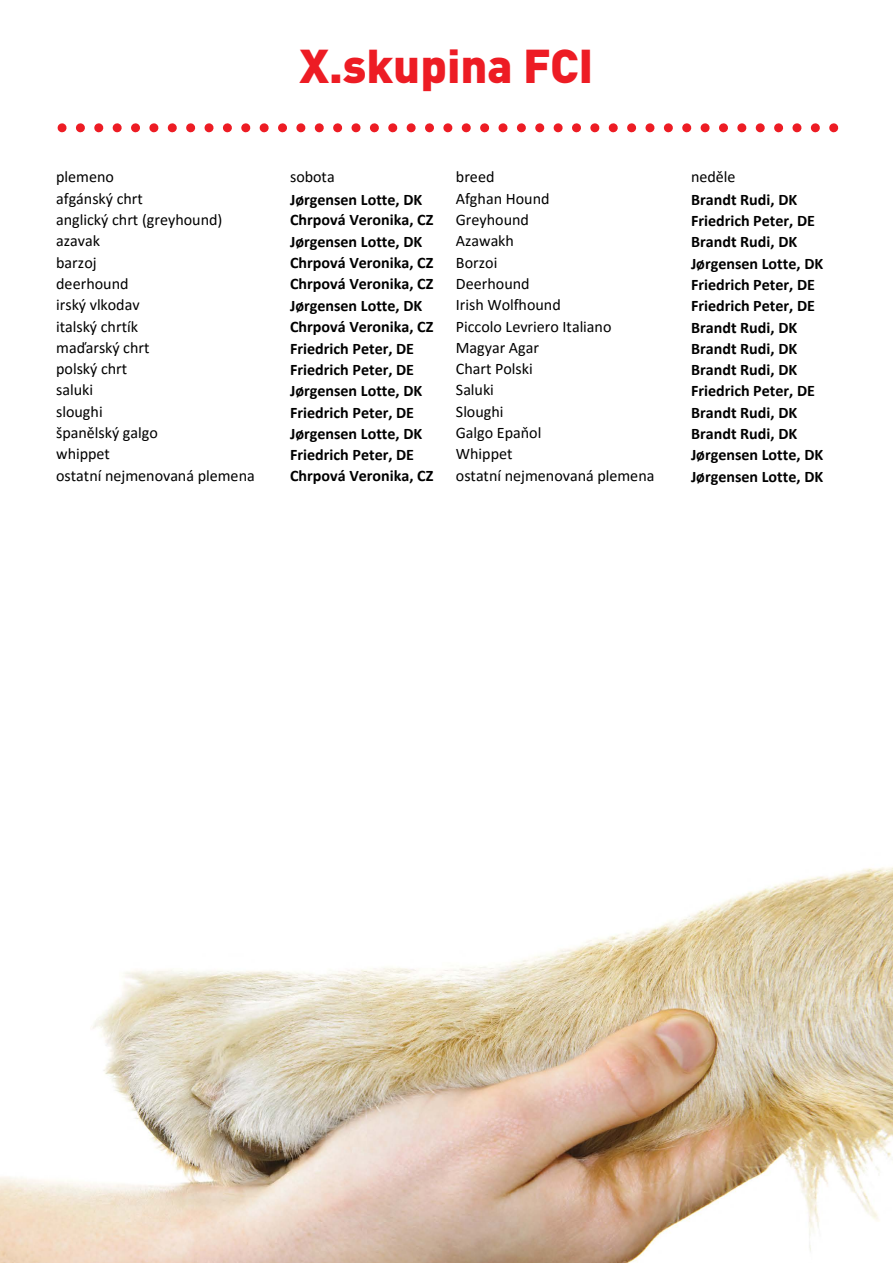
<style>
.page{position:relative;width:893px;height:1263px;background:#fff}
.page>*{position:absolute;margin:0;border:0;box-sizing:border-box;transform-origin:0 0}
.t1{font:900 46.8px "DIN Pro";color:#ed1c24}
.t2{font:700 16.05px "Calibri";color:#000}
.t3{font:16.05px "Calibri";color:#000}
</style>
<div class="page">
<img style="left:0;top:867px;width:893px;height:396px">
<svg style="left:80px;top:123px;width:740px;height:9px"></svg>
<h1 class="t1" style="left:299px;top:34px;width:295px">X.skupina FCI</h1>
<p class="t3" style="left:56px;top:166px;width:59px">plemeno</p>
<p class="t3" style="left:290px;top:166px;width:46px">sobota</p>
<p class="t3" style="left:456px;top:166px;width:40px">breed</p>
<p class="t3" style="left:691px;top:166px;width:46px">neděle</p>
<p class="t3" style="left:56px;top:187px;width:88px">afgánský chrt</p>
<p class="t2" style="left:290px;top:188px;width:134px">Jørgensen Lotte, DK</p>
<p class="t3" style="left:456px;top:187px;width:95px">Afghan Hound</p>
<p class="t2" style="left:691px;top:188px;width:108px">Brandt Rudi, DK</p>
<p class="t3" style="left:56px;top:209px;width:168px">anglický chrt (greyhound)</p>
<p class="t2" style="left:290px;top:208px;width:145px">Chrpová Veronika, CZ</p>
<p class="t3" style="left:456px;top:209px;width:75px">Greyhound</p>
<p class="t2" style="left:691px;top:209px;width:125px">Friedrich Peter, DE</p>
<p class="t3" style="left:56px;top:230px;width:45px">azavak</p>
<p class="t2" style="left:290px;top:231px;width:134px">Jørgensen Lotte, DK</p>
<p class="t3" style="left:456px;top:230px;width:60px">Azawakh</p>
<p class="t2" style="left:691px;top:231px;width:108px">Brandt Rudi, DK</p>
<p class="t3" style="left:56px;top:251px;width:42px">barzoj</p>
<p class="t2" style="left:290px;top:251px;width:145px">Chrpová Veronika, CZ</p>
<p class="t3" style="left:456px;top:251px;width:43px">Borzoi</p>
<p class="t2" style="left:691px;top:252px;width:134px">Jørgensen Lotte, DK</p>
<p class="t3" style="left:56px;top:272px;width:74px">deerhound</p>
<p class="t2" style="left:290px;top:272px;width:145px">Chrpová Veronika, CZ</p>
<p class="t3" style="left:456px;top:272px;width:75px">Deerhound</p>
<p class="t2" style="left:691px;top:273px;width:125px">Friedrich Peter, DE</p>
<p class="t3" style="left:56px;top:294px;width:85px">irský vlkodav</p>
<p class="t2" style="left:290px;top:295px;width:134px">Jørgensen Lotte, DK</p>
<p class="t3" style="left:456px;top:294px;width:106px">Irish Wolfhound</p>
<p class="t2" style="left:691px;top:295px;width:125px">Friedrich Peter, DE</p>
<p class="t3" style="left:56px;top:315px;width:83px">italský chrtík</p>
<p class="t2" style="left:290px;top:315px;width:145px">Chrpová Veronika, CZ</p>
<p class="t3" style="left:456px;top:315px;width:157px">Piccolo Levriero Italiano</p>
<p class="t2" style="left:691px;top:316px;width:108px">Brandt Rudi, DK</p>
<p class="t3" style="left:56px;top:336px;width:95px">maďarský chrt</p>
<p class="t2" style="left:290px;top:337px;width:125px">Friedrich Peter, DE</p>
<p class="t3" style="left:456px;top:336px;width:85px">Magyar Agar</p>
<p class="t2" style="left:691px;top:337px;width:108px">Brandt Rudi, DK</p>
<p class="t3" style="left:56px;top:358px;width:73px">polský chrt</p>
<p class="t2" style="left:290px;top:358px;width:125px">Friedrich Peter, DE</p>
<p class="t3" style="left:456px;top:358px;width:78px">Chart Polski</p>
<p class="t2" style="left:691px;top:358px;width:108px">Brandt Rudi, DK</p>
<p class="t3" style="left:56px;top:379px;width:38px">saluki</p>
<p class="t2" style="left:290px;top:380px;width:134px">Jørgensen Lotte, DK</p>
<p class="t3" style="left:456px;top:379px;width:40px">Saluki</p>
<p class="t2" style="left:691px;top:380px;width:125px">Friedrich Peter, DE</p>
<p class="t3" style="left:56px;top:400px;width:48px">sloughi</p>
<p class="t2" style="left:290px;top:401px;width:125px">Friedrich Peter, DE</p>
<p class="t3" style="left:456px;top:400px;width:49px">Sloughi</p>
<p class="t2" style="left:691px;top:401px;width:108px">Brandt Rudi, DK</p>
<p class="t3" style="left:56px;top:422px;width:103px">španělský galgo</p>
<p class="t2" style="left:290px;top:422px;width:134px">Jørgensen Lotte, DK</p>
<p class="t3" style="left:456px;top:422px;width:87px">Galgo Epaňol</p>
<p class="t2" style="left:691px;top:422px;width:108px">Brandt Rudi, DK</p>
<p class="t3" style="left:56px;top:443px;width:55px">whippet</p>
<p class="t2" style="left:290px;top:444px;width:125px">Friedrich Peter, DE</p>
<p class="t3" style="left:456px;top:443px;width:58px">Whippet</p>
<p class="t2" style="left:691px;top:444px;width:134px">Jørgensen Lotte, DK</p>
<p class="t3" style="left:56px;top:464px;width:200px">ostatní nejmenovaná plemena</p>
<p class="t2" style="left:290px;top:464px;width:145px">Chrpová Veronika, CZ</p>
<p class="t3" style="left:456px;top:464px;width:200px">ostatní nejmenovaná plemena</p>
<p class="t2" style="left:691px;top:465px;width:134px">Jørgensen Lotte, DK</p>
</div>
